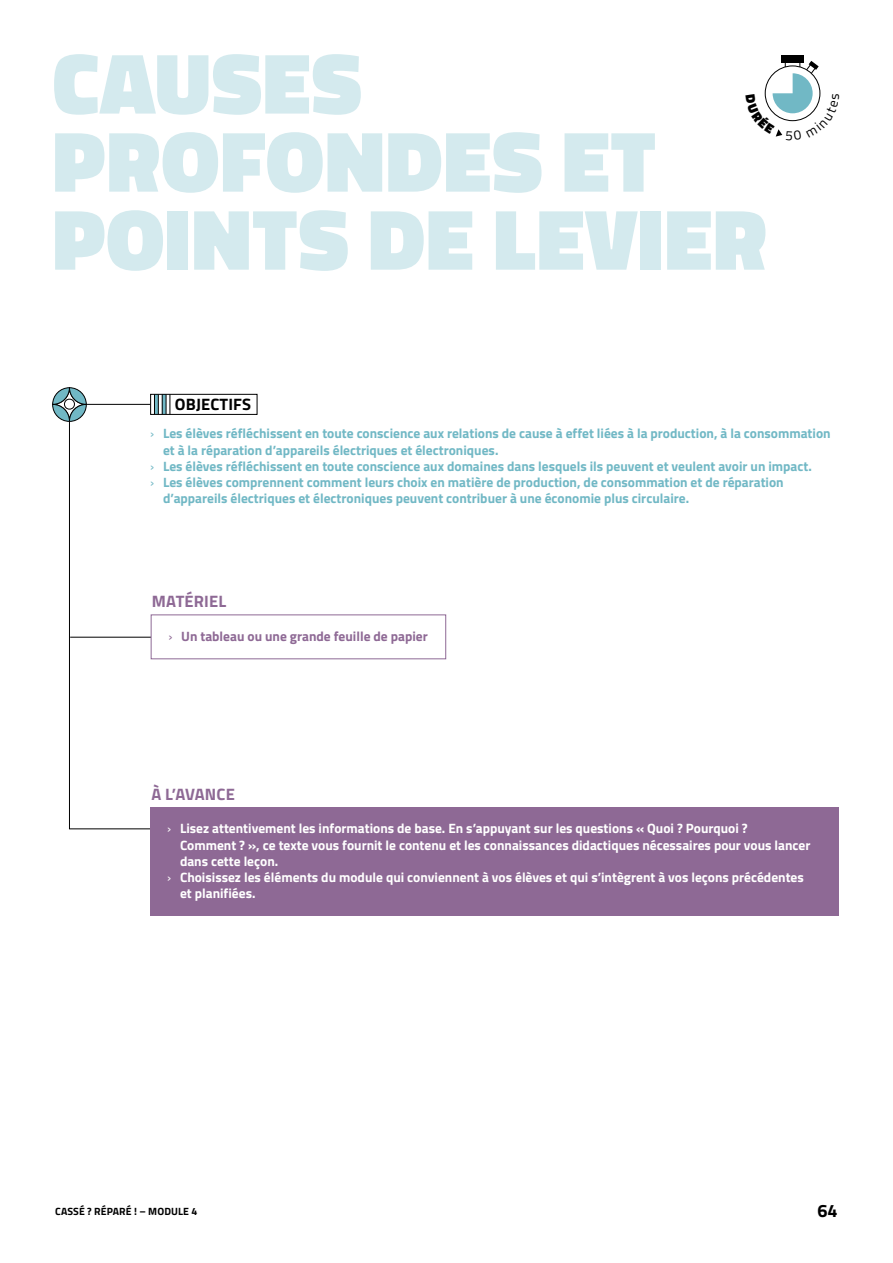
<style>
.page{position:relative;width:893px;height:1263px;background:#fff}
.page>*{position:absolute;margin:0;border:0;box-sizing:border-box;transform-origin:0 0}
.t1{font:900 87px/78px "Titillium Web";letter-spacing:.01em;color:#d4eaee}
.t2{font:700 18px "Titillium Web";color:#000}
.t3{font:700 16.5px "Titillium Web";letter-spacing:.01em;color:#8e6995}
.t4{font:700 16.5px "Titillium Web";letter-spacing:.01em;color:#000}
.t5{font:700 13.5px "Titillium Web";color:#71b8c5}
.t6{font:700 13.5px "Titillium Web";color:#fff}
.t7{font:700 13.5px "Titillium Web";color:#8e6995}
.t8{font:700 10.5px "Titillium Web";letter-spacing:.01em;color:#000}
.s1{font-weight:400}
</style>
<div class="page">
<div style="left:150px;top:394px;width:107px;height:21px;border:1px solid #000"></div>
<div style="left:150px;top:807px;width:689px;height:108px;background:#8e6995"></div>
<div style="left:151px;top:614px;width:295px;height:45px;border:1px solid #8e6995"></div>
<svg style="left:52px;top:387px;width:119px;height:443px"></svg>
<div style="left:781px;top:55px;width:23px;height:8px;background:#000"></div>
<svg style="left:764px;top:61px;width:57px;height:76px"></svg>
<h1 class="t1" style="left:53px;top:44px;width:716px">CAUSES<br>PROFONDES ET<br>POINTS DE LEVIER</h1>
<p class="t4" style="left:175px;top:392px;width:78px">OBJECTIFS</p>
<p class="t5" style="left:150px;top:423px;width:682px"><span class="s1">›</span> Les élèves réfléchissent en toute conscience aux relations de cause à effet liées à la production, à la consommation</p>
<p class="t5" style="left:163px;top:440px;width:337px">et à la réparation d’appareils électriques et électroniques.</p>
<p class="t5" style="left:150px;top:456px;width:663px"><span class="s1">›</span> Les élèves réfléchissent en toute conscience aux domaines dans lesquels ils peuvent et veulent avoir un impact.</p>
<p class="t5" style="left:150px;top:472px;width:635px"><span class="s1">›</span> Les élèves comprennent comment leurs choix en matière de production, de consommation et de réparation</p>
<p class="t5" style="left:163px;top:488px;width:528px">d’appareils électriques et électroniques peuvent contribuer à une économie plus circulaire.</p>
<p class="t3" style="left:152px;top:589px;width:76px">MATÉRIEL</p>
<p class="t7" style="left:169px;top:626px;width:261px"><span class="s1">›</span> Un tableau ou une grande feuille de papier</p>
<p class="t3" style="left:152px;top:782px;width:85px">À L’AVANCE</p>
<p class="t6" style="left:167px;top:818px;width:582px"><span class="s1">›</span> Lisez attentivement les informations de base. En s’appuyant sur les questions « Quoi ? Pourquoi ?</p>
<p class="t6" style="left:180px;top:834px;width:632px">Comment ? », ce texte vous fournit le contenu et les connaissances didactiques nécessaires pour vous lancer</p>
<p class="t6" style="left:180px;top:851px;width:100px">dans cette leçon.</p>
<p class="t6" style="left:167px;top:867px;width:638px"><span class="s1">›</span> Choisissez les éléments du module qui conviennent à vos élèves et qui s’intègrent à vos leçons précédentes</p>
<p class="t6" style="left:180px;top:883px;width:77px">et planifiées.</p>
<p class="t8" style="left:55px;top:1203px;width:143px">CASSÉ ? RÉPARÉ ! – MODULE 4</p>
<h2 class="t2" style="left:817px;top:1197px;width:22px">64</h2>
</div>
